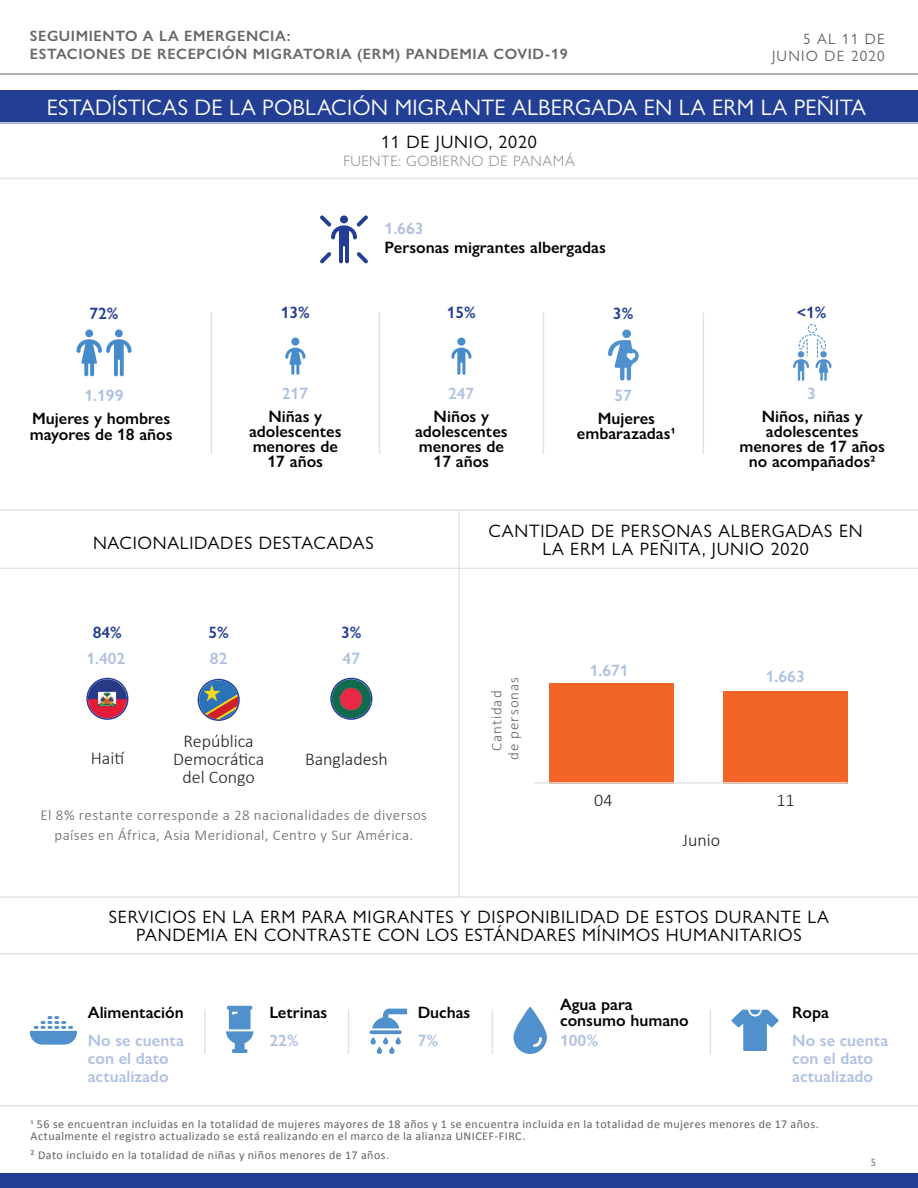
<style>
.page{position:relative;width:918px;height:1188px;background:#fff}
.page>*{position:absolute;margin:0;border:0;box-sizing:border-box;transform-origin:0 0}
.t1{font:22.5px "Gill Sans Nova";letter-spacing:.01em;color:#fff}
.t2{font:18px/18px "Gill Sans Nova";letter-spacing:.04em;color:#040503;text-align:center}
.t3{font:300 18px/18px "Calibri";color:#231f20;text-align:center}
.t4{font:600 16.5px/15px "Gill Sans Nova";color:#040503;text-align:center}
.t5{font:600 16.5px/18px "Gill Sans Nova";color:#afc1e2}
.t6{font:600 16.5px "Gill Sans Nova";color:#233d95}
.t7{font:300 15px/19.5px "Calibri";letter-spacing:.035em;color:#606263;text-align:center}
.t8{font:600 15px/18px "Gill Sans Nova";letter-spacing:.04em;color:#696567}
.t9{font:300 15px "Gill Sans Nova";letter-spacing:.04em;color:#888483}
.t10{font:15px/16.5px "Gill Sans Nova";letter-spacing:.08em;color:#696567;text-align:right}
.t11{font:300 15px/17.2px "Calibri";letter-spacing:.06em;color:#606263;text-align:center}
.t12{font:12px/12px "Calibri";letter-spacing:.04em;color:#606263}
.t13{font:10.5px "Gill Sans Nova";color:#696567}
</style>
<div class="page">
<hr style="left:0;top:74px;width:918px;height:1px;background:#696567">
<div style="left:0;top:1173px;width:918px;height:15px;background:#233d95"></div>
<hr style="left:0;top:896px;width:918px;height:2px;background:#e2e4e4">
<hr style="left:0;top:953px;width:918px;height:1px;background:#e2e4e4">
<img style="left:88px;top:679px;width:39px;height:39px;border-radius:20px">
<div style="left:86px;top:678px;width:42px;height:42px;border:2px solid #233e95;border-radius:50%"></div>
<img style="left:332px;top:679px;width:39px;height:39px;border-radius:20px">
<div style="left:330px;top:678px;width:42px;height:42px;border:2px solid #233e95;border-radius:50%"></div>
<img style="left:199px;top:680px;width:39px;height:39px;border-radius:20px">
<div style="left:198px;top:679px;width:42px;height:42px;border:2px solid #233e95;border-radius:50%"></div>
<hr style="left:204px;top:1009px;width:2px;height:45px;background:#e2e4e4">
<hr style="left:492px;top:1009px;width:1px;height:45px;background:#e2e4e4">
<hr style="left:348px;top:1009px;width:1px;height:45px;background:#e2e4e4">
<hr style="left:710px;top:1009px;width:1px;height:45px;background:#e2e4e4">
<svg style="left:30px;top:1016px;width:47px;height:29px"></svg>
<svg style="left:513px;top:1007px;width:34px;height:47px"></svg>
<svg style="left:226px;top:1006px;width:27px;height:47px"></svg>
<svg style="left:731px;top:1010px;width:48px;height:41px"></svg>
<svg style="left:372px;top:1009px;width:35px;height:19px"></svg>
<svg style="left:370px;top:1030px;width:32px;height:4px"></svg>
<svg style="left:371px;top:1037px;width:30px;height:17px"></svg>
<div style="left:723px;top:691px;width:125px;height:93px;background:#f26526"></div>
<div style="left:549px;top:683px;width:124px;height:101px;background:#f26526"></div>
<hr style="left:533px;top:782px;width:315px;height:2px;background:#e2e4e4">
<hr style="left:458px;top:510px;width:2px;height:386px;background:#e2e4e4">
<hr style="left:0;top:568px;width:918px;height:1px;background:#e2e4e4">
<hr style="left:0;top:509px;width:918px;height:2px;background:#e2e4e4">
<div style="left:0;top:90px;width:918px;height:33px;background:#233e95"></div>
<svg style="left:320px;top:215px;width:48px;height:48px"></svg>
<div style="left:340px;top:215px;width:8px;height:8px;background:#233d95;border-radius:50%"></div>
<hr style="left:211px;top:312px;width:1px;height:142px;background:#e2e4e4">
<hr style="left:379px;top:312px;width:1px;height:142px;background:#e2e4e4">
<hr style="left:543px;top:312px;width:1px;height:142px;background:#e2e4e4">
<hr style="left:703px;top:312px;width:1px;height:142px;background:#e2e4e4">
<svg style="left:285px;top:348px;width:20px;height:27px"></svg>
<div style="left:291px;top:338px;width:8px;height:8px;background:#478cca;border-radius:50%"></div>
<svg style="left:451px;top:348px;width:20px;height:27px"></svg>
<div style="left:457px;top:338px;width:8px;height:8px;background:#478cca;border-radius:50%"></div>
<svg style="left:793px;top:324px;width:39px;height:57px"></svg>
<svg style="left:608px;top:340px;width:31px;height:41px"></svg>
<div style="left:622px;top:330px;width:9px;height:8px;background:#5090cc;border-radius:50%"></div>
<hr style="left:0;top:122px;width:918px;height:2px;background:#e2e4e4">
<hr style="left:0;top:178px;width:918px;height:1px;background:#e2e4e4">
<div style="left:85px;top:330px;width:8px;height:7px;background:#478cca;border-radius:50%"></div>
<svg style="left:77px;top:339px;width:55px;height:37px"></svg>
<div style="left:115px;top:330px;width:8px;height:7px;background:#478cca;border-radius:50%"></div>
<hr style="left:0;top:1105px;width:918px;height:1px;background:#e2e4e4">
<p class="t8" style="left:30px;top:26px;width:539px">SEGUIMIENTO A LA EMERGENCIA:<br>ESTACIONES DE RECEPCIÓN MIGRATORIA (ERM) PANDEMIA COVID-19</p>
<p class="t10" style="left:772px;top:31px;width:114px">5 AL 11 DE<br>JUNIO DE 2020</p>
<h1 class="t1" style="left:47px;top:93px;width:821px">ESTADÍSTICAS DE LA POBLACIÓN MIGRANTE ALBERGADA EN LA ERM LA PEÑITA</h1>
<h2 class="t2" style="left:381px;top:132px;width:157px">11 DE JUNIO, 2020</h2>
<p class="t9" style="left:343px;top:151px;width:233px">FUENTE: GOBIERNO DE PANAMÁ</p>
<h3 class="t5" style="left:385px;top:219px;width:40px">1.663</h3>
<h3 class="t6" style="left:89px;top:303px;width:31px">72%</h3>
<h3 class="t6" style="left:281px;top:302px;width:31px">13%</h3>
<h3 class="t4" style="left:385px;top:239px;width:223px">Personas migrantes albergadas</h3>
<h3 class="t6" style="left:447px;top:302px;width:31px">15%</h3>
<h3 class="t6" style="left:613px;top:303px;width:22px">3%</h3>
<h3 class="t6" style="left:797px;top:302px;width:31px">&lt;1%</h3>
<h3 class="t5" style="left:84px;top:386px;width:40px">1.199</h3>
<h3 class="t4" style="left:30px;top:410px;width:144px;line-height:16.5px;text-align:left">Mujeres y hombres mayores de 18 años</h3>
<h3 class="t5" style="left:282px;top:384px;width:28px">217</h3>
<h3 class="t4" style="left:249px;top:409px;width:94px">Niñas y adolescentes menores de<br>17 años</h3>
<h2 class="t2" style="left:93px;top:533px;width:282px">NACIONALIDADES DESTACADAS</h2>
<h3 class="t6" style="left:93px;top:622px;width:31px">84%</h3>
<h3 class="t6" style="left:208px;top:622px;width:22px">5%</h3>
<h3 class="t6" style="left:341px;top:622px;width:22px">3%</h3>
<h3 class="t5" style="left:448px;top:384px;width:28px">247</h3>
<h3 class="t4" style="left:415px;top:409px;width:94px">Niños y adolescentes menores de<br>17 años</h3>
<h3 class="t5" style="left:614px;top:386px;width:19px">57</h3>
<h3 class="t4" style="left:577px;top:411px;width:101px">Mujeres embarazadas1</h3>
<h3 class="t5" style="left:807px;top:384px;width:10px">3</h3>
<h3 class="t4" style="left:739px;top:409px;width:147px">Niños, niñas y adolescentes menores de 17 años no acompañados2</h3>
<h2 class="t2" style="left:489px;top:521px;width:376px">CANTIDAD DE PERSONAS ALBERGADAS EN<br>LA ERM LA PEÑITA, JUNIO 2020</h2>
<h3 class="t5" style="left:86px;top:650px;width:40px">1.402</h3>
<h2 class="t3" style="left:91px;top:749px;width:35px">Haití</h2>
<h3 class="t5" style="left:210px;top:650px;width:19px">82</h3>
<h2 class="t3" style="left:173px;top:732px;width:92px">República<br>Democrática del Congo</h2>
<h3 class="t5" style="left:343px;top:650px;width:19px">47</h3>
<h2 class="t3" style="left:305px;top:750px;width:84px">Bangladesh</h2>
<p class="t7" style="left:41px;top:805px;width:388px">El 8% restante corresponde a 28 nacionalidades de diversos países en África, Asia Meridional, Centro y Sur América.</p>
<p class="t11" style="left:488px;top:760px;width:84px;rotate:-90deg">Cantidad<br>de personas</p>
<h3 class="t5" style="left:590px;top:662px;width:40px">1.671</h3>
<h3 class="t5" style="left:766px;top:668px;width:40px">1.663</h3>
<h2 class="t3" style="left:594px;top:790px;width:20px">04</h2>
<h2 class="t3" style="left:776px;top:790px;width:20px">11</h2>
<h2 class="t3" style="left:683px;top:831px;width:39px">Junio</h2>
<h2 class="t2" style="left:109px;top:908px;width:722px">SERVICIOS EN LA ERM PARA MIGRANTES Y DISPONIBILIDAD DE ESTOS DURANTE LA<br>PANDEMIA EN CONTRASTE CON LOS ESTÁNDARES MÍNIMOS HUMANITARIOS</h2>
<h3 class="t4" style="left:88px;top:1005px;width:97px">Alimentación</h3>
<h3 class="t5" style="left:88px;top:1031px;width:97px">No se cuenta con el dato actualizado</h3>
<h3 class="t4" style="left:270px;top:1005px;width:59px">Letrinas</h3>
<h3 class="t5" style="left:270px;top:1031px;width:31px">22%</h3>
<h3 class="t4" style="left:418px;top:1005px;width:54px">Duchas</h3>
<h3 class="t5" style="left:418px;top:1031px;width:22px">7%</h3>
<h3 class="t4" style="left:560px;top:996px;width:130px;line-height:16.5px;text-align:left">Agua para consumo humano</h3>
<h3 class="t5" style="left:560px;top:1031px;width:39px">100%</h3>
<h3 class="t4" style="left:792px;top:1005px;width:38px">Ropa</h3>
<h3 class="t5" style="left:792px;top:1031px;width:97px">No se cuenta con el dato actualizado</h3>
<p class="t12" style="left:31px;top:1118px;width:790px">1 56 se encuentran incluidas en la totalidad de mujeres mayores de 18 años y 1 se encuentra incluida en la totalidad de mujeres menores de 17 años.<br>Actualmente el registro actualizado se está realizando en el marco de la alianza UNICEF-FIRC.</p>
<p class="t12" style="left:31px;top:1148px;width:360px">² Dato incluido en la totalidad de niñas y niños menores de 17 años.</p>
<p class="t13" style="left:871px;top:1156px;width:7px">5</p>
</div>
